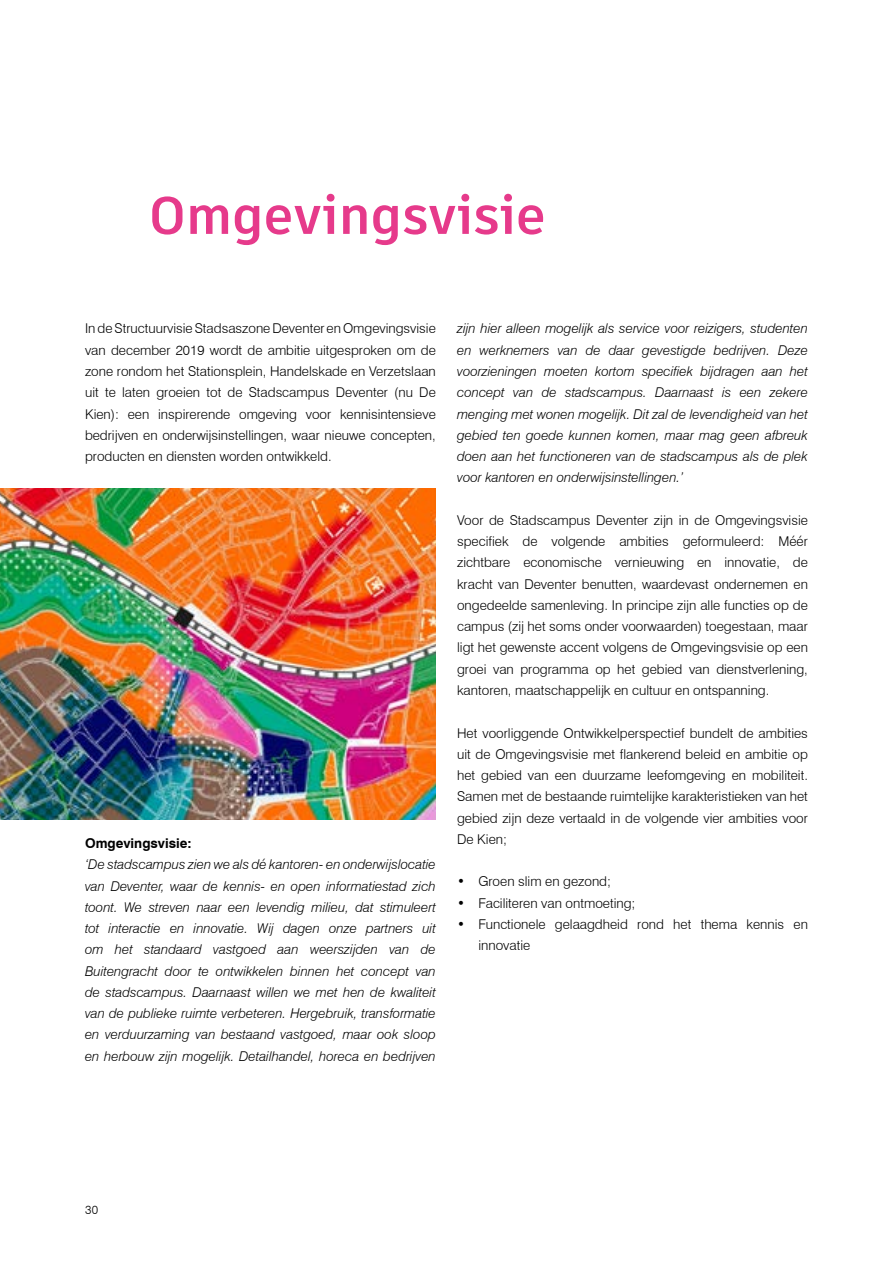
<style>
.page{position:relative;width:893px;height:1263px;background:#fff}
.page>*{position:absolute;margin:0;border:0;box-sizing:border-box;transform-origin:0 0}
.t1{font:700 52.5px "Artifakt Element";color:#e63a8b}
.t2{font:300 13.5px/21.3px "Swiss 721 BT";color:#000;text-align:justify}
.t3{font:italic 300 13.5px/21.3px "Swiss 721 BT";color:#000;text-align:justify}
.t4{font:700 13.5px "Swiss 721 BT";color:#000}
.t5{font:300 12px "Swiss 721 BT";color:#000}
</style>
<div class="page">
<img style="left:0;top:488px;width:436px;height:331px">
<h1 class="t1" style="left:149px;top:179px;width:398px">Omgevingsvisie</h1>
<p class="t2" style="left:85px;top:318px;width:352px">In de Structuurvisie Stadsaszone Deventer en Omgevingsvisie van december 2019 wordt de ambitie uitgesproken om de zone rondom het Stationsplein, Handelskade en Verzetslaan uit te laten groeien tot de Stadscampus Deventer (nu De Kien): een inspirerende omgeving voor kennisintensieve bedrijven en onderwijsinstellingen, waar nieuwe concepten, producten en diensten worden ontwikkeld.</p>
<p class="t3" style="left:457px;top:318px;width:352px">zijn hier alleen mogelijk als service voor reizigers, studenten en werknemers van de daar gevestigde bedrijven. Deze voorzieningen moeten kortom specifiek bijdragen aan het concept van de stadscampus. Daarnaast is een zekere menging met wonen mogelijk. Dit zal de levendigheid van het gebied ten goede kunnen komen, maar mag geen afbreuk doen aan het functioneren van de stadscampus als de plek voor kantoren en onderwijsinstellingen.’</p>
<p class="t2" style="left:457px;top:509px;width:352px">Voor de Stadscampus Deventer zijn in de Omgevingsvisie specifiek de volgende ambities geformuleerd: Méér zichtbare economische vernieuwing en innovatie, de kracht van Deventer benutten, waardevast ondernemen en ongedeelde samenleving. In principe zijn alle functies op de campus (zij het soms onder voorwaarden) toegestaan, maar ligt het gewenste accent volgens de Omgevingsvisie op een groei van programma op het gebied van dienstverlening, kantoren, maatschappelijk en cultuur en ontspanning.</p>
<p class="t2" style="left:457px;top:722px;width:352px">Het voorliggende Ontwikkelperspectief bundelt de ambities uit de Omgevingsvisie met flankerend beleid en ambitie op het gebied van een duurzame leefomgeving en mobiliteit.<br>Samen met de bestaande ruimtelijke karakteristieken van het gebied zijn deze vertaald in de volgende vier ambities voor De Kien;</p>
<p class="t2" style="left:457px;top:871px;width:155px">• Groen slim en gezond;</p>
<p class="t2" style="left:457px;top:892px;width:180px">• Faciliteren van ontmoeting;</p>
<p class="t2" style="left:478px;top:913px;width:331px;text-indent:-21px">• Functionele gelaagdheid rond het thema kennis en innovatie</p>
<p class="t4" style="left:85px;top:835px;width:108px">Omgevingsvisie:</p>
<p class="t3" style="left:85px;top:854px;width:352px">‘De stadscampus zien we als dé kantoren- en onderwijslocatie van Deventer, waar de kennis- en open informatiestad zich toont. We streven naar een levendig milieu, dat stimuleert tot interactie en innovatie. Wij dagen onze partners uit om het standaard vastgoed aan weerszijden van de Buitengracht door te ontwikkelen binnen het concept van de stadscampus. Daarnaast willen we met hen de kwaliteit van de publieke ruimte verbeteren. Hergebruik, transformatie en verduurzaming van bestaand vastgoed, maar ook sloop en herbouw zijn mogelijk. Detailhandel, horeca en bedrijven</p>
<p class="t5" style="left:85px;top:1202px;width:15px">30</p>
</div>
